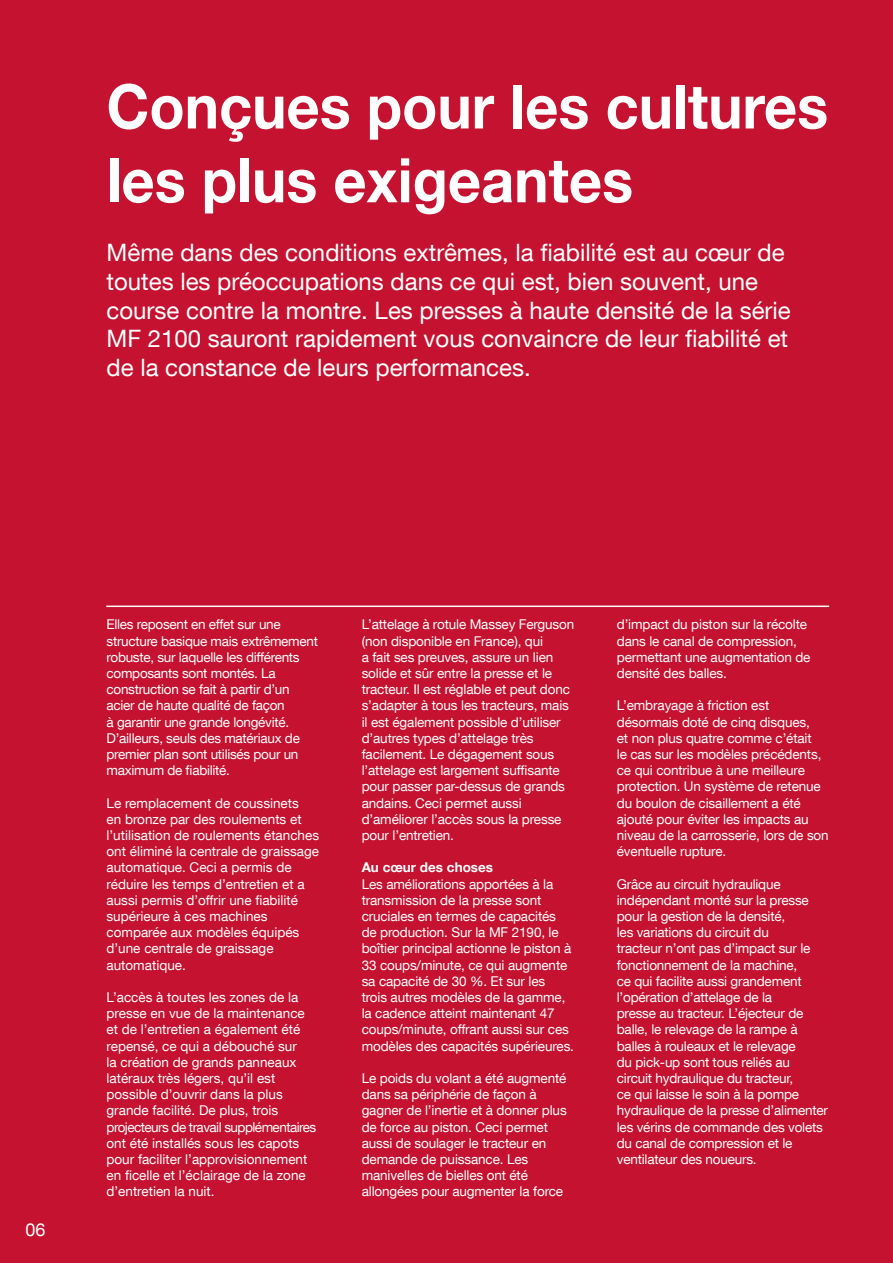
<style>
.page{position:relative;width:893px;height:1263px;background:#c41230}
.page>*{position:absolute;margin:0;border:0;box-sizing:border-box;transform-origin:0 0}
.t1{font:700 61.5px/73.8px "Helvetica Neue LT Com";color:#fff;scale:.94 1}
.t2{font:24px/28.8px "Helvetica Neue LT Com";color:#fff}
.t3{font:18px "Helvetica Neue LT Com";color:#fff}
.t4{font:13.5px/16.2px "Helvetica Neue LT Com";letter-spacing:-.01em;color:#fff}
.t5{font:700 13.5px "Helvetica Neue LT Com";color:#fff}
</style>
<div class="page">
<hr style="left:106px;top:605px;width:723px;height:2px;background:#fff">
<h1 class="t1" style="left:107px;top:68px;width:769px">Conçues pour les cultures les plus exigeantes</h1>
<p class="t2" style="left:107px;top:237px;width:686px">Même dans des conditions extrêmes, la fiabilité est au cœur de toutes les préoccupations dans ce qui est, bien souvent, une course contre la montre. Les presses à haute densité de la série MF 2100 sauront rapidement vous convaincre de leur fiabilité et de la constance de leurs performances.</p>
<h3 class="t3" style="left:26px;top:1218px;width:22px">06</h3>
<p class="t4" style="left:107px;top:616px;width:213px">Elles reposent en effet sur une structure basique mais extrêmement robuste, sur laquelle les différents composants sont montés. La construction se fait à partir d’un acier de haute qualité de façon<br>à garantir une grande longévité.<br>D’ailleurs, seuls des matériaux de premier plan sont utilisés pour un maximum de fiabilité.</p>
<p class="t4" style="left:107px;top:794px;width:214px">Le remplacement de coussinets<br>en bronze par des roulements et l’utilisation de roulements étanches ont éliminé la centrale de graissage automatique. Ceci a permis de réduire les temps d’entretien et a aussi permis d’offrir une fiabilité supérieure à ces machines comparée aux modèles équipés d’une centrale de graissage automatique.</p>
<p class="t4" style="left:107px;top:989px;width:211px">L’accès à toutes les zones de la presse en vue de la maintenance et de l’entretien a également été repensé, ce qui a débouché sur<br>la création de grands panneaux latéraux très légers, qu’il est possible d’ouvrir dans la plus grande facilité. De plus, trois projecteurs de travail supplémentaires ont été installés sous les capots pour faciliter l’approvisionnement en ficelle et l’éclairage de la zone d’entretien la nuit.</p>
<p class="t4" style="left:362px;top:616px;width:214px">L’attelage à rotule Massey Ferguson (non disponible en France), qui<br>a fait ses preuves, assure un lien solide et sûr entre la presse et le tracteur. Il est réglable et peut donc s’adapter à tous les tracteurs, mais il est également possible d’utiliser d’autres types d’attelage très facilement. Le dégagement sous l’attelage est largement suffisante pour passer par-dessus de grands andains. Ceci permet aussi d’améliorer l’accès sous la presse pour l’entretien.</p>
<p class="t5" style="left:362px;top:859px;width:133px">Au cœur des choses</p>
<p class="t4" style="left:362px;top:875px;width:214px">Les améliorations apportées à la transmission de la presse sont cruciales en termes de capacités de production. Sur la MF 2190, le boîtier principal actionne le piston à 33 coups/minute, ce qui augmente sa capacité de 30 %. Et sur les<br>trois autres modèles de la gamme, la cadence atteint maintenant 47 coups/minute, offrant aussi sur ces modèles des capacités supérieures.</p>
<p class="t4" style="left:362px;top:1070px;width:207px">Le poids du volant a été augmenté dans sa périphérie de façon à gagner de l’inertie et à donner plus de force au piston. Ceci permet aussi de soulager le tracteur en demande de puissance. Les manivelles de bielles ont été allongées pour augmenter la force</p>
<p class="t4" style="left:617px;top:616px;width:195px">d’impact du piston sur la récolte dans le canal de compression, permettant une augmentation de densité des balles.</p>
<p class="t4" style="left:617px;top:697px;width:213px">L’embrayage à friction est désormais doté de cinq disques,<br>et non plus quatre comme c’était<br>le cas sur les modèles précédents, ce qui contribue à une meilleure protection. Un système de retenue du boulon de cisaillement a été ajouté pour éviter les impacts au niveau de la carrosserie, lors de son éventuelle rupture.</p>
<p class="t4" style="left:617px;top:875px;width:213px">Grâce au circuit hydraulique indépendant monté sur la presse pour la gestion de la densité,<br>les variations du circuit du<br>tracteur n’ont pas d’impact sur le fonctionnement de la machine,<br>ce qui facilite aussi grandement l’opération d’attelage de la<br>presse au tracteur. L’éjecteur de balle, le relevage de la rampe à balles à rouleaux et le relevage<br>du pick-up sont tous reliés au circuit hydraulique du tracteur,<br>ce qui laisse le soin à la pompe hydraulique de la presse d’alimenter les vérins de commande des volets du canal de compression et le ventilateur des noueurs.</p>
</div>
